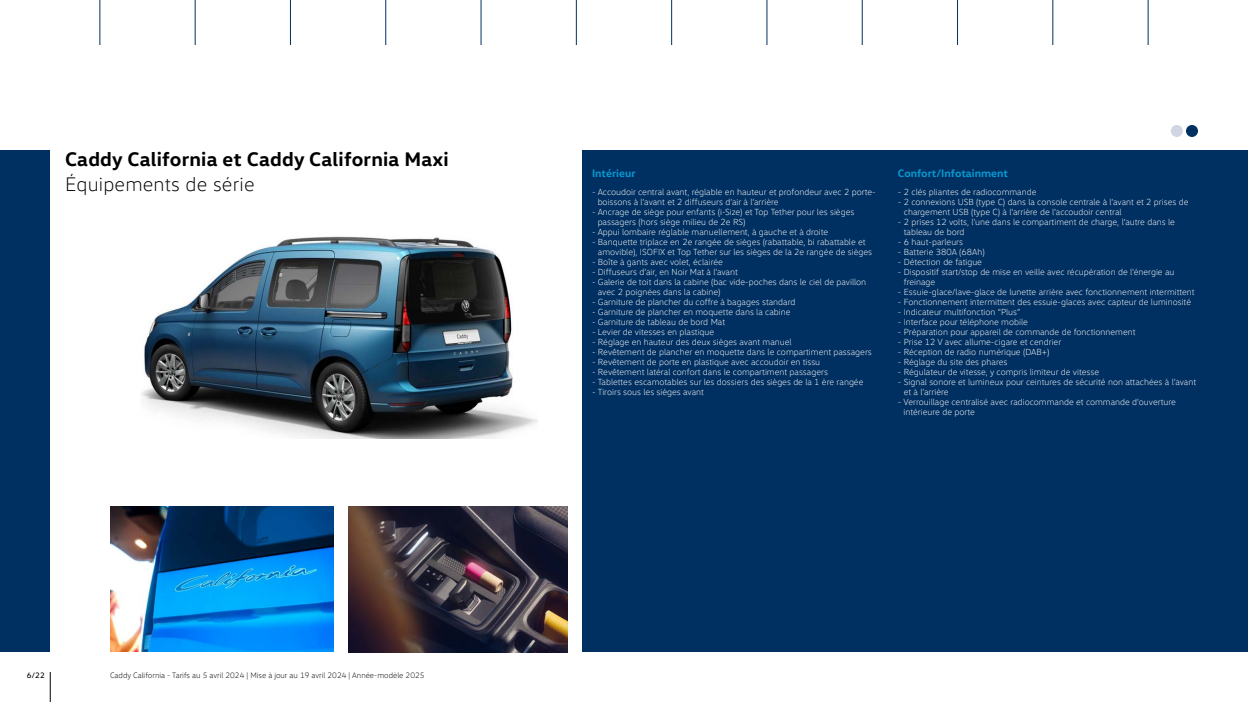
<style>
.page{position:relative;width:1248px;height:702px;background:#fff}
.page>*{position:absolute;margin:0;border:0;box-sizing:border-box;transform-origin:0 0}
.t1{font:700 20px "VW Head";letter-spacing:.01em;color:#000}
.t2{font:300 20px "VW Head";letter-spacing:.01em;color:#000}
.t3{font:700 11px "VW Head";color:#0798d1}
.t4{font:300 9px/10px "VW Head";color:#fff}
.t5{font:300 8px "VW Head";color:#000}
.t6{font:8px "VW Head";color:#000}
</style>
<div class="page">
<hr style="left:50px;top:672px;width:1px;height:30px;background:#000">
<div style="left:0;top:150px;width:50px;height:502px;background:#003061"></div>
<div style="left:583px;top:150px;width:665px;height:502px;background:#003061"></div>
<div style="left:1186px;top:125px;width:12px;height:12px;background:#003061;border-radius:50%"></div>
<div style="left:1171px;top:125px;width:12px;height:12px;background:#d1d5e3;border-radius:50%"></div>
<hr style="left:100px;top:0;width:1px;height:45px;background:#003061">
<hr style="left:195px;top:0;width:1px;height:45px;background:#003061">
<hr style="left:290px;top:0;width:1px;height:45px;background:#003061">
<hr style="left:386px;top:0;width:1px;height:45px;background:#003061">
<hr style="left:481px;top:0;width:1px;height:45px;background:#003061">
<hr style="left:576px;top:0;width:1px;height:45px;background:#003061">
<hr style="left:671px;top:0;width:1px;height:45px;background:#003061">
<hr style="left:767px;top:0;width:1px;height:45px;background:#003061">
<hr style="left:957px;top:0;width:1px;height:45px;background:#003061">
<hr style="left:862px;top:0;width:1px;height:45px;background:#003061">
<hr style="left:1053px;top:0;width:1px;height:45px;background:#003061">
<hr style="left:1148px;top:0;width:1px;height:45px;background:#003061">
<img style="left:348px;top:507px;width:220px;height:146px">
<img style="left:110px;top:506px;width:223px;height:146px">
<img style="left:141px;top:236px;width:396px;height:202px">
<h1 class="t1" style="left:65px;top:146px;width:385px">Caddy California et Caddy California Maxi</h1>
<h1 class="t2" style="left:65px;top:172px;width:191px">Équipements de série</h1>
<p class="t6" style="left:27px;top:671px;width:20px">6/22</p>
<p class="t5" style="left:110px;top:671px;width:316px">Caddy California - Tarifs au 5 avril 2024 | Mise à jour au 19 avril 2024 | Année-modèle 2025</p>
<p class="t3" style="left:592px;top:166px;width:45px">Intérieur</p>
<p class="t4" style="left:598px;top:187px;width:280px;text-indent:-6px">- Accoudoir central avant, réglable en hauteur et profondeur avec 2 porte&shy;boissons à l’avant et 2 diffuseurs d’air à l’arrière</p>
<p class="t4" style="left:598px;top:207px;width:258px;text-indent:-6px">- Ancrage de siège pour enfants (i-Size) et Top Tether pour les sièges passagers (hors siège milieu de 2e RS)</p>
<p class="t4" style="left:592px;top:227px;width:238px">- Appui lombaire réglable manuellement, à gauche et à droite</p>
<p class="t4" style="left:598px;top:237px;width:276px;text-indent:-6px">- Banquette triplace en 2e rangée de sièges (rabattable, bi rabattable et amovible), ISOFIX et Top Tether sur les sièges de la 2e rangée de sièges</p>
<p class="t4" style="left:592px;top:257px;width:132px">- Boîte à gants avec volet, éclairée</p>
<p class="t4" style="left:592px;top:267px;width:147px">- Diffuseurs d’air, en Noir Mat à l’avant</p>
<p class="t4" style="left:598px;top:277px;width:270px;text-indent:-6px">- Galerie de toit dans la cabine (bac vide-poches dans le ciel de pavillon avec 2 poignées dans la cabine)</p>
<p class="t4" style="left:592px;top:297px;width:205px">- Garniture de plancher du coffre à bagages standard</p>
<p class="t4" style="left:592px;top:307px;width:200px">- Garniture de plancher en moquette dans la cabine</p>
<p class="t4" style="left:592px;top:317px;width:135px">- Garniture de tableau de bord Mat</p>
<p class="t4" style="left:592px;top:327px;width:124px">- Levier de vitesses en plastique</p>
<p class="t4" style="left:592px;top:337px;width:201px">- Réglage en hauteur des deux sièges avant manuel</p>
<p class="t4" style="left:592px;top:347px;width:281px">- Revêtement de plancher en moquette dans le compartiment passagers</p>
<p class="t4" style="left:592px;top:357px;width:230px">- Revêtement de porte en plastique avec accoudoir en tissu</p>
<p class="t4" style="left:592px;top:367px;width:237px">- Revêtement latéral confort dans le compartiment passagers</p>
<p class="t4" style="left:592px;top:377px;width:273px">- Tablettes escamotables sur les dossiers des sièges de la 1 ère rangée</p>
<p class="t4" style="left:592px;top:387px;width:113px">- Tiroirs sous les sièges avant</p>
<p class="t3" style="left:898px;top:166px;width:112px">Confort/Infotainment</p>
<p class="t4" style="left:898px;top:187px;width:140px">- 2 clés pliantes de radiocommande</p>
<p class="t4" style="left:904px;top:197px;width:286px;text-indent:-6px">- 2 connexions USB (type C) dans la console centrale à l’avant et 2 prises de chargement USB (type C) à l’arrière de l’accoudoir central</p>
<p class="t4" style="left:904px;top:217px;width:273px;text-indent:-6px">- 2 prises 12 volts, l’une dans le compartiment de charge, l’autre dans le tableau de bord</p>
<p class="t4" style="left:898px;top:237px;width:67px">- 6 haut-parleurs</p>
<p class="t4" style="left:898px;top:247px;width:89px">- Batterie 380A (68Ah)</p>
<p class="t4" style="left:898px;top:257px;width:86px">- Détection de fatigue</p>
<p class="t4" style="left:904px;top:267px;width:272px;text-indent:-6px">- Dispositif start/stop de mise en veille avec récupération de l’énergie au freinage</p>
<p class="t4" style="left:898px;top:287px;width:298px">- Essuie-glace/lave-glace de lunette arrière avec fonctionnement intermittent</p>
<p class="t4" style="left:898px;top:297px;width:295px">- Fonctionnement intermittent des essuie-glaces avec capteur de luminosité</p>
<p class="t4" style="left:898px;top:307px;width:124px">- Indicateur multifonction “Plus”</p>
<p class="t4" style="left:898px;top:317px;width:132px">- Interface pour téléphone mobile</p>
<p class="t4" style="left:898px;top:327px;width:239px">- Préparation pour appareil de commande de fonctionnement</p>
<p class="t4" style="left:898px;top:337px;width:165px">- Prise 12 V avec allume-cigare et cendrier</p>
<p class="t4" style="left:898px;top:347px;width:153px">- Réception de radio numérique (DAB+)</p>
<p class="t4" style="left:898px;top:357px;width:111px">- Réglage du site des phares</p>
<p class="t4" style="left:898px;top:367px;width:203px">- Régulateur de vitesse, y compris limiteur de vitesse</p>
<p class="t4" style="left:904px;top:377px;width:294px;text-indent:-6px">- Signal sonore et lumineux pour ceintures de sécurité non attachées à l’avant et à l’arrière</p>
<p class="t4" style="left:904px;top:397px;width:274px;text-indent:-6px">- Verrouillage centralisé avec radiocommande et commande d’ouverture intérieure de porte</p>
</div>
